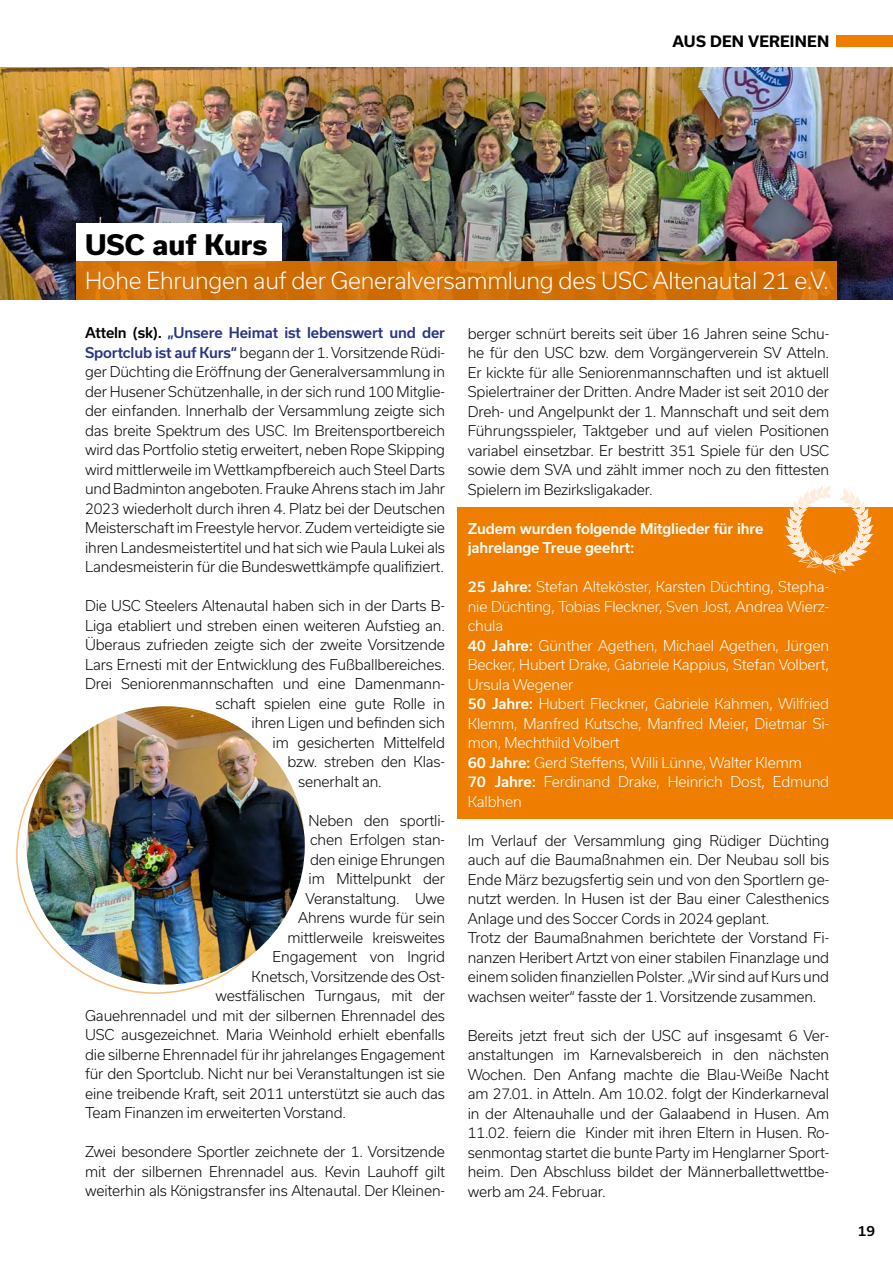
<style>
.page{position:relative;width:893px;height:1263px;background:#fff}
.page>*{position:absolute;margin:0;border:0;box-sizing:border-box;transform-origin:0 0}
.t1{font:800 27px "Usual";color:#000}
.t2{font:300 22.5px "Usual";letter-spacing:-.01em;color:#fff}
.t3{font:700 15px "Usual";letter-spacing:.015em;color:#000}
.t4{font:300 14.25px/19.5px "Usual";letter-spacing:-.01em;color:#000;text-align:justify}
.t5{font:300 14.25px/19.5px "Usual";letter-spacing:-.01em;color:#fff}
.t6{font:500 14.25px/19.5px "Usual";letter-spacing:-.01em;color:#fff}
.t7{font:500 13.5px "Usual";color:#000}
.s1{font-weight:500}
.s2{font-weight:500;color:#283583}
</style>
<div class="page">
<div style="left:837px;top:36px;width:56px;height:11px;background:#ef7d00"></div>
<img style="left:0;top:67px;width:893px;height:233px">
<svg style="left:77px;top:261px;width:760px;height:39px;background:#d47107"></svg>
<div style="left:457px;top:507px;width:436px;height:312px;background:#ef7d00"></div>
<img style="left:27px;top:706px;width:278px;height:278px;border-radius:139px">
<div style="left:77px;top:223px;width:205px;height:38px;background:#fff"></div>
<svg style="left:785px;top:485px;width:89px;height:89px"></svg>
<p class="t3" style="left:672px;top:33px;width:158px">AUS DEN VEREINEN</p>
<h1 class="t1" style="left:85px;top:229px;width:184px">USC auf Kurs</h1>
<h2 class="t2" style="left:85px;top:267px;width:745px">Hohe Ehrungen auf der Generalversammlung des USC Altenautal 21 e.V.</h2>
<p class="t4" style="left:468px;top:324px;width:363px">berger schnürt bereits seit über 16 Jahren seine Schu&shy;he für den USC bzw. dem Vorgängerverein SV Atteln.<br>Er kickte für alle Seniorenmannschaften und ist aktuell Spielertrainer der Dritten. Andre Mader ist seit 2010 der Dreh- und Angelpunkt der 1. Mannschaft und seit dem Führungsspieler, Taktgeber und auf vielen Positionen variabel einsetzbar. Er bestritt 351 Spiele für den USC sowie dem SVA und zählt immer noch zu den fittesten Spielern im Bezirksligakader.</p>
<p class="t6" style="left:468px;top:519px;width:297px">Zudem wurden folgende Mitglieder für ihre jahrelange Treue geehrt:</p>
<p class="t5" style="left:468px;top:577px;width:363px"><span class="s1">25 Jahre:</span> Stefan Alteköster, Karsten Düchting, Stepha&shy;nie Düchting, Tobias Fleckner, Sven Jost, Andrea Wierz&shy;chula<br><span class="s1">40 Jahre:</span> Günther Agethen, Michael Agethen, Jürgen Becker, Hubert Drake, Gabriele Kappius, Stefan Volbert, Ursula Wegener<br><span class="s1">50 Jahre:</span> Hubert Fleckner, Gabriele Kahmen, Wilfried Klemm, Manfred Kutsche, Manfred Meier, Dietmar Si&shy;mon, Mechthild Volbert<br><span class="s1">60 Jahre:</span> Gerd Steffens, Willi Lünne, Walter Klemm<br><span class="s1">70 Jahre:</span> Ferdinand Drake, Heinrich Dost, Edmund Kalbhen</p>
<p class="t4" style="left:468px;top:831px;width:363px;text-align:left">Im Verlauf der Versammlung ging Rüdiger Düchting auch auf die Baumaßnahmen ein. Der Neubau soll bis Ende März bezugsfertig sein und von den Sportlern ge&shy;nutzt werden. In Husen ist der Bau einer Calesthenics Anlage und des Soccer Cords in 2024 geplant.<br>Trotz der Baumaßnahmen berichtete der Vorstand Fi&shy;nanzen Heribert Artzt von einer stabilen Finanzlage und einem soliden finanziellen Polster. „Wir sind auf Kurs und wachsen weiter“ fasste der 1. Vorsitzende zusammen.</p>
<p class="t4" style="left:468px;top:1026px;width:363px">Bereits jetzt freut sich der USC auf insgesamt 6 Ver&shy;anstaltungen im Karnevalsbereich in den nächsten Wochen. Den Anfang machte die Blau-Weiße Nacht am 27.01. in Atteln. Am 10.02. folgt der Kinderkarneval in der Altenauhalle und der Galaabend in Husen. Am 11.02. feiern die Kinder mit ihren Eltern in Husen. Ro&shy;senmontag startet die bunte Party im Henglarner Sport&shy;heim. Den Abschluss bildet der Männerballettwettbe&shy;werb am 24. Februar.</p>
<p class="t4" style="left:85px;top:323px;width:362px"><span class="s1">Atteln (sk).</span> <span class="s2">„Unsere Heimat ist lebenswert und der Sportclub ist auf Kurs“</span> begann der 1. Vorsitzende Rüdi&shy;ger Düchting die Eröffnung der Generalversammlung in der Husener Schützenhalle, in der sich rund 100 Mitglie&shy;der einfanden. Innerhalb der Versammlung zeigte sich das breite Spektrum des USC. Im Breitensportbereich wird das Portfolio stetig erweitert, neben Rope Skipping wird mittlerweile im Wettkampfbereich auch Steel Darts und Badminton angeboten. Frauke Ahrens stach im Jahr 2023 wiederholt durch ihren 4. Platz bei der Deutschen Meisterschaft im Freestyle hervor. Zudem verteidigte sie ihren Landesmeistertitel und hat sich wie Paula Lukei als Landesmeisterin für die Bundeswettkämpfe qualifiziert.</p>
<p class="t4" style="left:85px;top:596px;width:361px">Die USC Steelers Altenautal haben sich in der Darts B-</p>
<p class="t4" style="left:85px;top:616px;width:362px">Liga etabliert und streben einen weiteren Aufstieg an.</p>
<p class="t4" style="left:85px;top:635px;width:361px">Überaus zufrieden zeigte sich der zweite Vorsitzende</p>
<p class="t4" style="left:85px;top:655px;width:362px">Lars Ernesti mit der Entwicklung des Fußballbereiches.</p>
<p class="t4" style="left:85px;top:674px;width:361px">Drei Seniorenmannschaften und eine Damenmann-</p>
<p class="t4" style="left:216px;top:694px;width:231px">schaft spielen eine gute Rolle in</p>
<p class="t4" style="left:252px;top:713px;width:195px">ihren Ligen und befinden sich</p>
<p class="t4" style="left:273px;top:733px;width:174px">im gesicherten Mittelfeld</p>
<p class="t4" style="left:288px;top:752px;width:159px">bzw. streben den Klas-</p>
<p class="t4" style="left:298px;top:772px;width:85px">senerhalt an.</p>
<p class="t4" style="left:309px;top:811px;width:138px">Neben den sportli-</p>
<p class="t4" style="left:310px;top:830px;width:137px">chen Erfolgen stan-</p>
<p class="t4" style="left:310px;top:850px;width:137px">den einige Ehrungen</p>
<p class="t4" style="left:309px;top:869px;width:138px">im Mittelpunkt der</p>
<p class="t4" style="left:306px;top:889px;width:141px">Veranstaltung. Uwe</p>
<p class="t4" style="left:298px;top:908px;width:149px">Ahrens wurde für sein</p>
<p class="t4" style="left:288px;top:927px;width:159px">mittlerweile kreisweites</p>
<p class="t4" style="left:273px;top:947px;width:174px">Engagement von Ingrid</p>
<p class="t4" style="left:252px;top:966px;width:195px">Knetsch, Vorsitzende des Ost-</p>
<p class="t4" style="left:216px;top:986px;width:231px">westfälischen Turngaus, mit der</p>
<p class="t4" style="left:85px;top:1005px;width:362px">Gauehrennadel und mit der silbernen Ehrennadel des</p>
<p class="t4" style="left:85px;top:1025px;width:362px">USC ausgezeichnet. Maria Weinhold erhielt ebenfalls</p>
<p class="t4" style="left:85px;top:1044px;width:362px">die silberne Ehrennadel für ihr jahrelanges Engagement</p>
<p class="t4" style="left:85px;top:1064px;width:362px">für den Sportclub. Nicht nur bei Veranstaltungen ist sie</p>
<p class="t4" style="left:85px;top:1083px;width:361px">eine treibende Kraft, seit 2011 unterstützt sie auch das</p>
<p class="t4" style="left:85px;top:1103px;width:263px">Team Finanzen im erweiterten Vorstand.</p>
<p class="t4" style="left:85px;top:1142px;width:362px">Zwei besondere Sportler zeichnete der 1. Vorsitzende mit der silbernen Ehrennadel aus. Kevin Lauhoff gilt weiterhin als Königstransfer ins Altenautal. Der Kleinen-</p>
<p class="t7" style="left:858px;top:1223px;width:19px">19</p>
</div>
